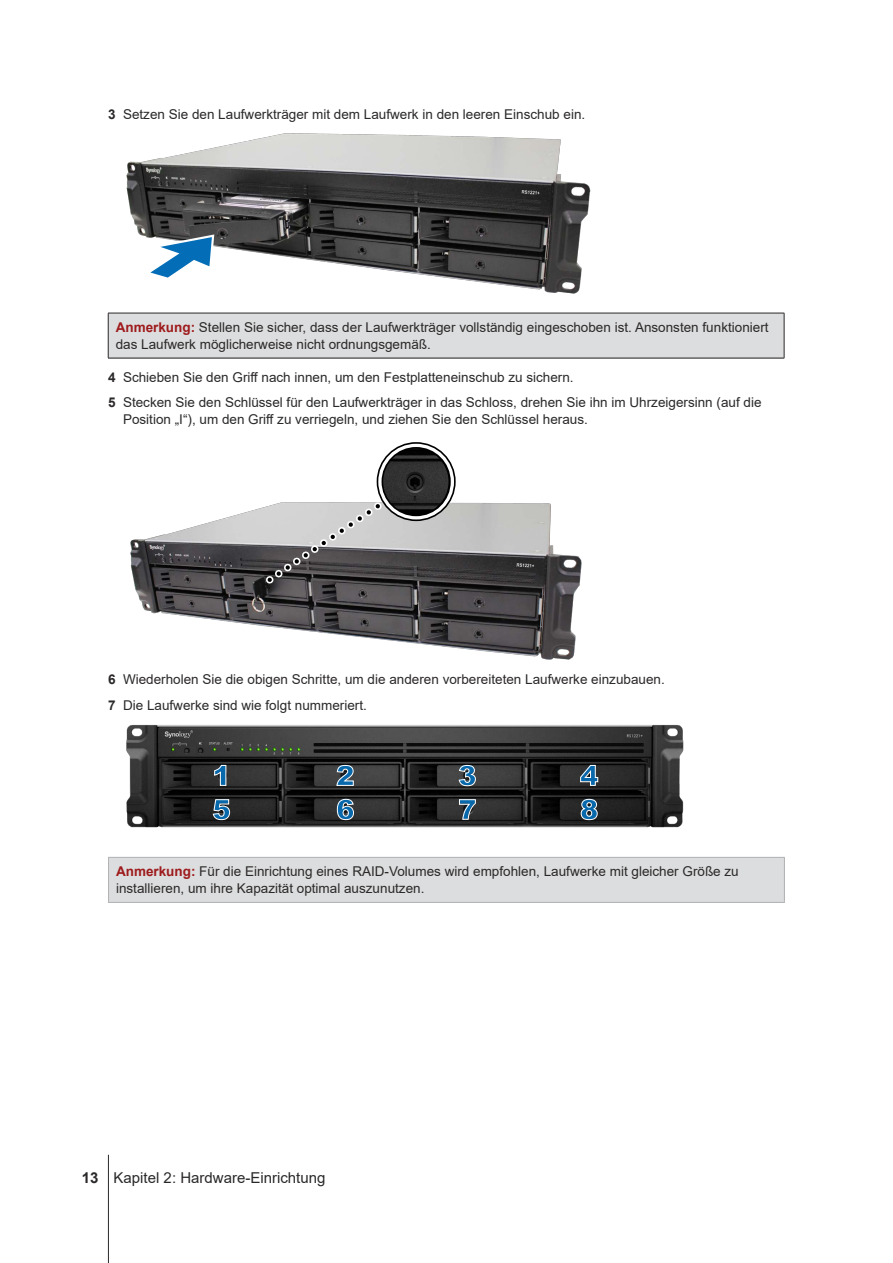
<style>
.page{position:relative;width:893px;height:1263px;background:#fff}
.page>*{position:absolute;margin:0;border:0;box-sizing:border-box;transform-origin:0 0}
.t1{font:900 27.45px "Arial";color:#0768ac}
.t2{font:15px "Arial";color:#2b2829}
.t3{font:13.5px/16.5px "Arial";color:#2b2829}
.s1{font-weight:700}
.s2{font-weight:700;color:#9e1b1d}
</style>
<div class="page">
<hr style="left:108px;top:1155px;width:1px;height:108px;background:#2b2829">
<img style="left:126px;top:133px;width:465px;height:161px">
<svg style="left:140px;top:232px;width:77px;height:50px"></svg>
<div style="left:108px;top:313px;width:676px;height:45px;background:#dcddde"></div>
<hr style="left:108px;top:313px;width:676px;height:1px;background:#2b2829">
<hr style="left:108px;top:313px;width:1px;height:45px;background:#2b2829">
<hr style="left:784px;top:313px;width:1px;height:45px;background:#2b2829">
<hr style="left:108px;top:358px;width:676px;height:1px;background:#2b2829">
<img style="left:130px;top:495px;width:452px;height:165px">
<svg style="left:259px;top:444px;width:194px;height:146px"></svg>
<div style="left:377px;top:442px;width:79px;height:79px;border:7px solid #000;border-radius:50%"></div>
<div style="left:378px;top:444px;width:76px;height:75px;border:3px solid #fff;border-radius:50%"></div>
<img style="left:126px;top:724px;width:558px;height:104px">
<svg style="left:214px;top:764px;width:13px;height:22px"></svg>
<svg style="left:336px;top:764px;width:18px;height:22px"></svg>
<svg style="left:580px;top:764px;width:19px;height:22px"></svg>
<svg style="left:458px;top:764px;width:18px;height:23px"></svg>
<svg style="left:212px;top:799px;width:18px;height:21px"></svg>
<svg style="left:336px;top:798px;width:18px;height:22px"></svg>
<svg style="left:459px;top:799px;width:17px;height:21px"></svg>
<svg style="left:580px;top:798px;width:18px;height:22px"></svg>
<div style="left:109px;top:857px;width:675px;height:45px;background:#dcddde"></div>
<hr style="left:108px;top:857px;width:677px;height:1px;background:#b2b4b6">
<hr style="left:108px;top:858px;width:1px;height:44px;background:#b2b4b6">
<hr style="left:784px;top:858px;width:1px;height:44px;background:#b2b4b6">
<hr style="left:108px;top:902px;width:677px;height:1px;background:#b2b4b6">
<p class="t3" style="left:108px;top:108px;width:479px"><span class="s1">3</span> Setzen Sie den Laufwerkträger mit dem Laufwerk in den leeren Einschub ein.</p>
<p class="t3" style="left:116px;top:320px;width:654px"><span class="s2">Anmerkung:</span> Stellen Sie sicher, dass der Laufwerkträger vollständig eingeschoben ist. Ansonsten funktioniert das Laufwerk möglicherweise nicht ordnungsgemäß.</p>
<p class="t3" style="left:108px;top:364px;width:655px;line-height:25.5px"><span class="s1">4</span> Schieben Sie den Griff nach innen, um den Festplatteneinschub zu sichern.<br><span class="s1">5</span> Stecken Sie den Schlüssel für den Laufwerkträger in das Schloss, drehen Sie ihn im Uhrzeigersinn (auf die</p>
<p class="t3" style="left:123px;top:410px;width:466px">Position „I“), um den Griff zu verriegeln, und ziehen Sie den Schlüssel heraus.</p>
<p class="t3" style="left:108px;top:668px;width:558px;line-height:25.5px"><span class="s1">6</span> Wiederholen Sie die obigen Schritte, um die anderen vorbereiteten Laufwerke einzubauen.<br><span class="s1">7</span> Die Laufwerke sind wie folgt nummeriert.</p>
<h1 class="t1" style="left:212px;top:760px;width:20px">1</h1>
<h1 class="t1" style="left:336px;top:760px;width:20px">2</h1>
<h1 class="t1" style="left:458px;top:760px;width:20px">3</h1>
<h1 class="t1" style="left:580px;top:760px;width:20px">4</h1>
<h1 class="t1" style="left:212px;top:794px;width:20px">5</h1>
<h1 class="t1" style="left:336px;top:794px;width:20px">6</h1>
<h1 class="t1" style="left:458px;top:794px;width:20px">7</h1>
<h1 class="t1" style="left:580px;top:794px;width:20px">8</h1>
<p class="t3" style="left:116px;top:865px;width:624px"><span class="s2">Anmerkung:</span> Für die Einrichtung eines RAID-Volumes wird empfohlen, Laufwerke mit gleicher Größe zu installieren, um ihre Kapazität optimal auszunutzen.</p>
<p class="t2" style="left:82px;top:1172px;width:245px"><span class="s1">13</span> Kapitel 2: Hardware-Einrichtung</p>
</div>
